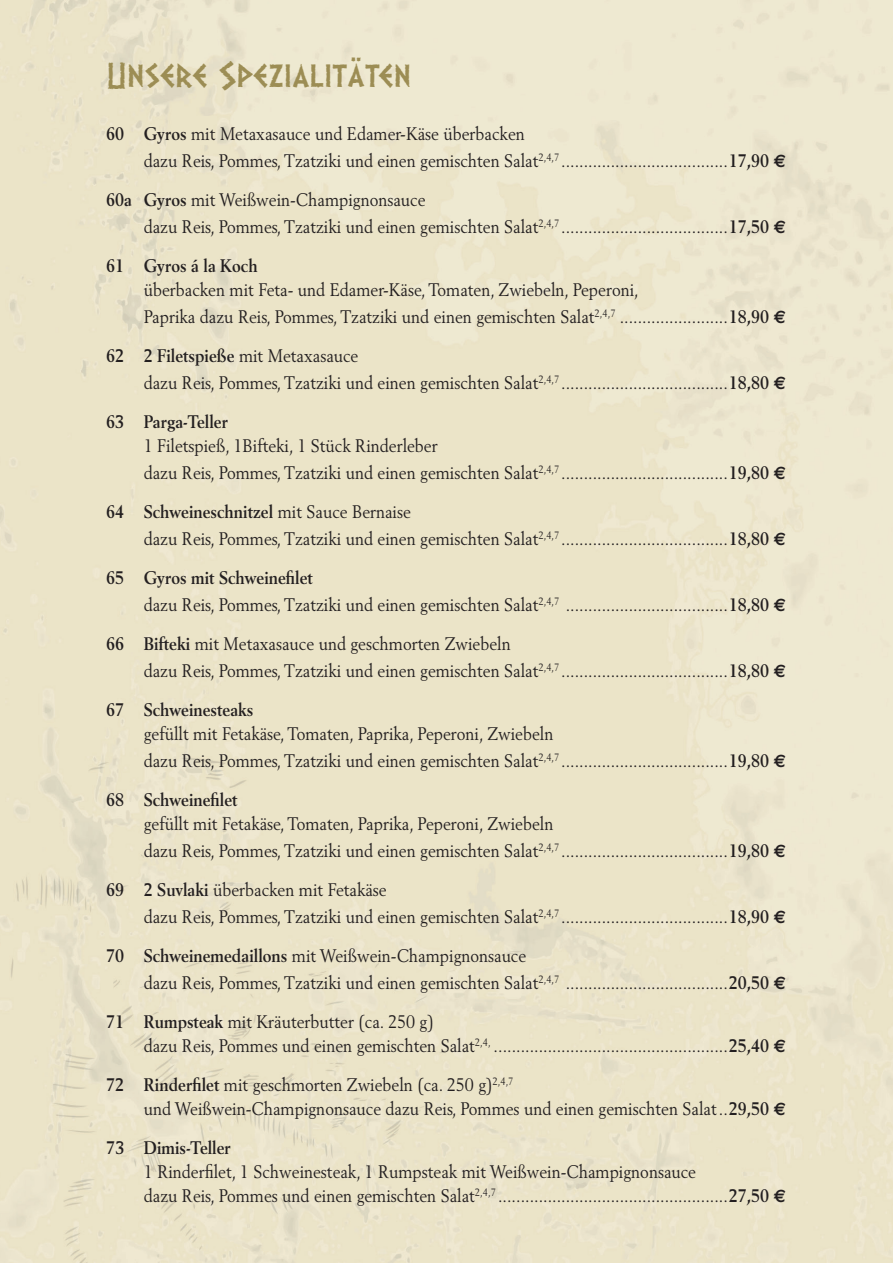
<style>
.page{position:relative;width:893px;height:1263px;background:#fff}
.page>*{position:absolute;margin:0;border:0;box-sizing:border-box;transform-origin:0 0}
.t1{font:31.5px "Dalek";color:#9c8d54}
.t2{font:18px/27px "Berling";color:#231f20;scale:.9 1}
.t3{font:700 18px "Berling";color:#231f20;scale:.9 1}
.s1{font-weight:700}
.s2{font-family:"Euro Sans";font-weight:700}
</style>
<div class="page">
<h1 class="t1" style="left:106px;top:51px;width:306px">Unsere Spezialitäten</h1>
<p class="t2" style="left:144px;top:120px;width:715px;text-indent:-38px"><span class="s1">60 Gyros</span> mit Metaxasauce und Edamer-Käse überbacken<br>dazu Reis, Pommes, Tzatziki und einen gemischten Salat<sup>2,4,7</sup> .....................................<span class="s1">17,90</span> <span class="s2">D</span></p>
<p class="t2" style="left:144px;top:186px;width:715px;text-indent:-38px"><span class="s1">60a Gyros</span> mit Weißwein-Champignonsauce<br>dazu Reis, Pommes, Tzatziki und einen gemischten Salat<sup>2,4,7</sup> .....................................<span class="s1">17,50</span> <span class="s2">D</span></p>
<p class="t3" style="left:106px;top:255px;width:170px">61 Gyros á la Koch</p>
<p class="t2" style="left:144px;top:276px;width:715px">überbacken mit Feta- und Edamer-Käse, Tomaten, Zwiebeln, Peperoni,<br>Paprika dazu Reis, Pommes, Tzatziki und einen gemischten Salat<sup>2,4,7</sup> ........................<span class="s1">18,90</span> <span class="s2">D</span></p>
<p class="t2" style="left:144px;top:342px;width:715px;text-indent:-38px"><span class="s1">62 2 Filetspieße</span> mit Metaxasauce<br>dazu Reis, Pommes, Tzatziki und einen gemischten Salat<sup>2,4,7</sup> .....................................<span class="s1">18,80</span> <span class="s2">D</span></p>
<p class="t3" style="left:106px;top:411px;width:137px">63 Parga-Teller</p>
<p class="t2" style="left:144px;top:432px;width:715px">1 Filetspieß, 1Bifteki, 1 Stück Rinderleber<br>dazu Reis, Pommes, Tzatziki und einen gemischten Salat<sup>2,4,7</sup> .....................................<span class="s1">19,80</span> <span class="s2">D</span></p>
<p class="t2" style="left:144px;top:498px;width:715px;text-indent:-38px"><span class="s1">64 Schweineschnitzel</span> mit Sauce Bernaise<br>dazu Reis, Pommes, Tzatziki und einen gemischten Salat<sup>2,4,7</sup> .....................................<span class="s1">18,80</span> <span class="s2">D</span></p>
<p class="t2" style="left:144px;top:564px;width:715px;text-indent:-38px"><span class="s1">65 Gyros mit Schweinefilet<br></span>dazu Reis, Pommes, Tzatziki und einen gemischten Salat<sup>2,4,7</sup> ....................................<span class="s1">18,80</span> <span class="s2">D</span></p>
<p class="t2" style="left:144px;top:630px;width:715px;text-indent:-38px"><span class="s1">66 Bifteki</span> mit Metaxasauce und geschmorten Zwiebeln<br>dazu Reis, Pommes, Tzatziki und einen gemischten Salat<sup>2,4,7</sup> .....................................<span class="s1">18,80</span> <span class="s2">D</span></p>
<p class="t3" style="left:106px;top:699px;width:165px">67 Schweinesteaks</p>
<p class="t2" style="left:144px;top:720px;width:715px">gefüllt mit Fetakäse, Tomaten, Paprika, Peperoni, Zwiebeln<br>dazu Reis, Pommes, Tzatziki und einen gemischten Salat<sup>2,4,7</sup> .....................................<span class="s1">19,80</span> <span class="s2">D</span></p>
<p class="t3" style="left:106px;top:789px;width:147px">68 Schweinefilet</p>
<p class="t2" style="left:144px;top:810px;width:715px">gefüllt mit Fetakäse, Tomaten, Paprika, Peperoni, Zwiebeln<br>dazu Reis, Pommes, Tzatziki und einen gemischten Salat<sup>2,4,7</sup> .....................................<span class="s1">19,80</span> <span class="s2">D</span></p>
<p class="t2" style="left:144px;top:876px;width:715px;text-indent:-38px"><span class="s1">69 2 Suvlaki</span> überbacken mit Fetakäse<br>dazu Reis, Pommes, Tzatziki und einen gemischten Salat<sup>2,4,7</sup> .....................................<span class="s1">18,90</span> <span class="s2">D</span></p>
<p class="t2" style="left:144px;top:942px;width:715px;text-indent:-38px"><span class="s1">70 Schweinemedaillons</span> mit Weißwein-Champignonsauce<br>dazu Reis, Pommes, Tzatziki und einen gemischten Salat<sup>2,4,7</sup> ....................................<span class="s1">20,50</span> <span class="s2">D</span></p>
<p class="t2" style="left:144px;top:1010px;width:715px;line-height:24px;text-indent:-38px"><span class="s1">71 Rumpsteak</span> mit Kräuterbutter (ca. 250 g)<br>dazu Reis, Pommes und einen gemischten Salat<sup>2,4,</sup> ....................................................<span class="s1">25,40</span> <span class="s2">D</span></p>
<p class="t2" style="left:144px;top:1073px;width:715px;line-height:24px;text-indent:-37px"><span class="s1">72 Rinderfilet</span> mit geschmorten Zwiebeln (ca. 250 g)<sup>2,4,7<br></sup>und Weißwein-Champignonsauce dazu Reis, Pommes und einen gemischten Salat..<span class="s1">29,50</span> <span class="s2">D</span></p>
<p class="t3" style="left:106px;top:1137px;width:140px">73 Dimis-Teller</p>
<p class="t2" style="left:144px;top:1160px;width:715px;line-height:24px">1 Rinderfilet, 1 Schweinesteak, 1 Rumpsteak mit Weißwein-Champignonsauce<br>dazu Reis, Pommes und einen gemischten Salat<sup>2,4,7</sup> ...................................................<span class="s1">27,50</span> <span class="s2">D</span></p>
</div>
